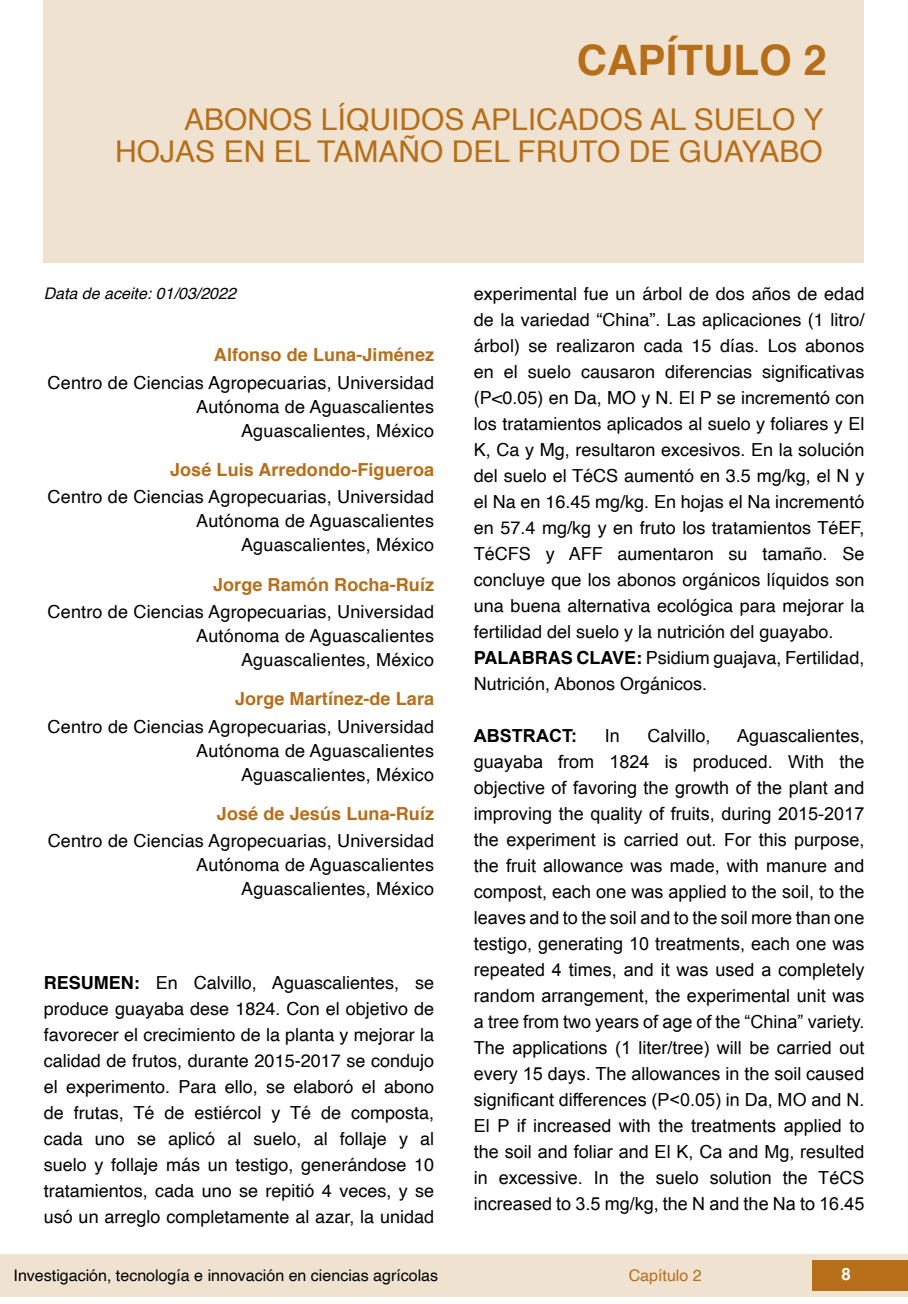
<style>
.page{position:relative;width:908px;height:1304px;background:#fff}
.page>*{position:absolute;margin:0;border:0;box-sizing:border-box;transform-origin:0 0}
.t1{font:700 42px "Helvetica";color:#b66e19}
.t2{font:30px/32px "Helvetica";color:#b66e19;text-align:right}
.t3{font:18px/26px "Helvetica";color:#000;text-align:right}
.t4{font:18px/26px "Arial";color:#000;text-align:justify}
.t5{font:700 18px "Helvetica";letter-spacing:.005em;color:#b66e19}
.t6{font:700 18px "Arial";color:#000}
.t7{font:700 16.8px "Helvetica";color:#fff}
.t8{font:16px "Helvetica";color:#000}
.t9{font:italic 16px "Helvetica";color:#000}
.t10{font:16px "Helvetica";color:#b66e19}
.s1{font-weight:700}
</style>
<div class="page">
<div style="left:0;top:1254px;width:906px;height:43px;background:#f0e2d1"></div>
<div style="left:812px;top:1261px;width:95px;height:30px;background:#b66e19"></div>
<div style="left:44px;top:0;width:819px;height:263px;background:#f0e2d1"></div>
<h1 class="t1" style="left:576px;top:26px;width:251px">CAPÍTULO 2</h1>
<h2 class="t2" style="left:115px;top:104px;width:709px">ABONOS LÍQUIDOS APLICADOS AL SUELO Y<br>HOJAS EN EL TAMAÑO DEL FRUTO DE GUAYABO</h2>
<p class="t9" style="left:44px;top:280px;width:194px">Data de aceite: 01/03/2022</p>
<p class="t5" style="left:214px;top:341px;width:222px">Alfonso de Luna-Jiménez</p>
<p class="t3" style="left:48px;top:371px;width:388px;line-height:24px">Centro de Ciencias Agropecuarias, Universidad<br>Autónoma de Aguascalientes<br>Aguascalientes, México</p>
<p class="t5" style="left:170px;top:455px;width:265px">José Luis Arredondo-Figueroa</p>
<p class="t3" style="left:48px;top:486px;width:388px;line-height:24px">Centro de Ciencias Agropecuarias, Universidad<br>Autónoma de Aguascalientes<br>Aguascalientes, México</p>
<p class="t5" style="left:213px;top:570px;width:222px">Jorge Ramón Rocha-Ruíz</p>
<p class="t3" style="left:48px;top:600px;width:388px;line-height:24px">Centro de Ciencias Agropecuarias, Universidad<br>Autónoma de Aguascalientes<br>Aguascalientes, México</p>
<p class="t5" style="left:235px;top:685px;width:200px">Jorge Martínez-de Lara</p>
<p class="t3" style="left:48px;top:715px;width:388px;line-height:24px">Centro de Ciencias Agropecuarias, Universidad<br>Autónoma de Aguascalientes<br>Aguascalientes, México</p>
<p class="t5" style="left:217px;top:799px;width:219px">José de Jesús Luna-Ruíz</p>
<p class="t3" style="left:48px;top:830px;width:388px;line-height:24px">Centro de Ciencias Agropecuarias, Universidad<br>Autónoma de Aguascalientes<br>Aguascalientes, México</p>
<p class="t3" style="left:44px;top:971px;width:392px;text-align:justify"><span class="s1">RESUMEN:</span> En Calvillo, Aguascalientes, se produce guayaba dese 1824. Con el objetivo de favorecer el crecimiento de la planta y mejorar la calidad de frutos, durante 2015-2017 se condujo el experimento. Para ello, se elaboró el abono de frutas, Té de estiércol y Té de composta, cada uno se aplicó al suelo, al follaje y al suelo y follaje más un testigo, generándose 10 tratamientos, cada uno se repitió 4 veces, y se usó un arreglo completamente al azar, la unidad</p>
<p class="t3" style="left:473px;top:281px;width:392px;text-align:left">experimental fue un árbol de dos años de edad de la variedad “China”. Las aplicaciones (1 litro/ árbol) se realizaron cada 15 días. Los abonos en el suelo causaron diferencias significativas (P&lt;0.05) en Da, MO y N. El P se incrementó con los tratamientos aplicados al suelo y foliares y El K, Ca y Mg, resultaron excesivos. En la solución del suelo el TéCS aumentó en 3.5 mg/kg, el N y el Na en 16.45 mg/kg. En hojas el Na incrementó en 57.4 mg/kg y en fruto los tratamientos TéEF, TéCFS y AFF aumentaron su tamaño. Se concluye que los abonos orgánicos líquidos son una buena alternativa ecológica para mejorar la fertilidad del suelo y la nutrición del guayabo.<br><span class="s1">PALABRAS CLAVE:</span> Psidium guajava, Fertilidad, Nutrición, Abonos Orgánicos.</p>
<p class="t6" style="left:473px;top:724px;width:104px">ABSTRACT:</p>
<p class="t4" style="left:604px;top:723px;width:17px">In</p>
<p class="t4" style="left:647px;top:723px;width:65px">Calvillo,</p>
<p class="t4" style="left:473px;top:723px;width:392px;text-indent:263px">Aguascalientes, guayaba from 1824 is produced. With the objective of favoring the growth of the plant and improving the quality of fruits, during 2015-2017 the experiment is carried out. For this purpose, the fruit allowance was made, with manure and compost, each one was applied to the soil, to the leaves and to the soil and to the soil more than one testigo, generating 10 treatments, each one was repeated 4 times, and it was used a completely random arrangement, the experimental unit was a tree from two years of age of the “China” variety.<br>The applications (1 liter/tree) will be carried out every 15 days. The allowances in the soil caused significant differences (P&lt;0.05) in Da, MO and N.<br>El P if increased with the treatments applied to the soil and foliar and El K, Ca and Mg, resulted in excessive. In the suelo solution the TéCS increased to 3.5 mg/kg, the N and the Na to 16.45</p>
<p class="t8" style="left:14px;top:1263px;width:426px">Investigación, tecnología e innovación en ciencias agrícolas</p>
<p class="t10" style="left:628px;top:1263px;width:74px">Capítulo 2</p>
<p class="t7" style="left:841px;top:1261px;width:11px">8</p>
</div>
